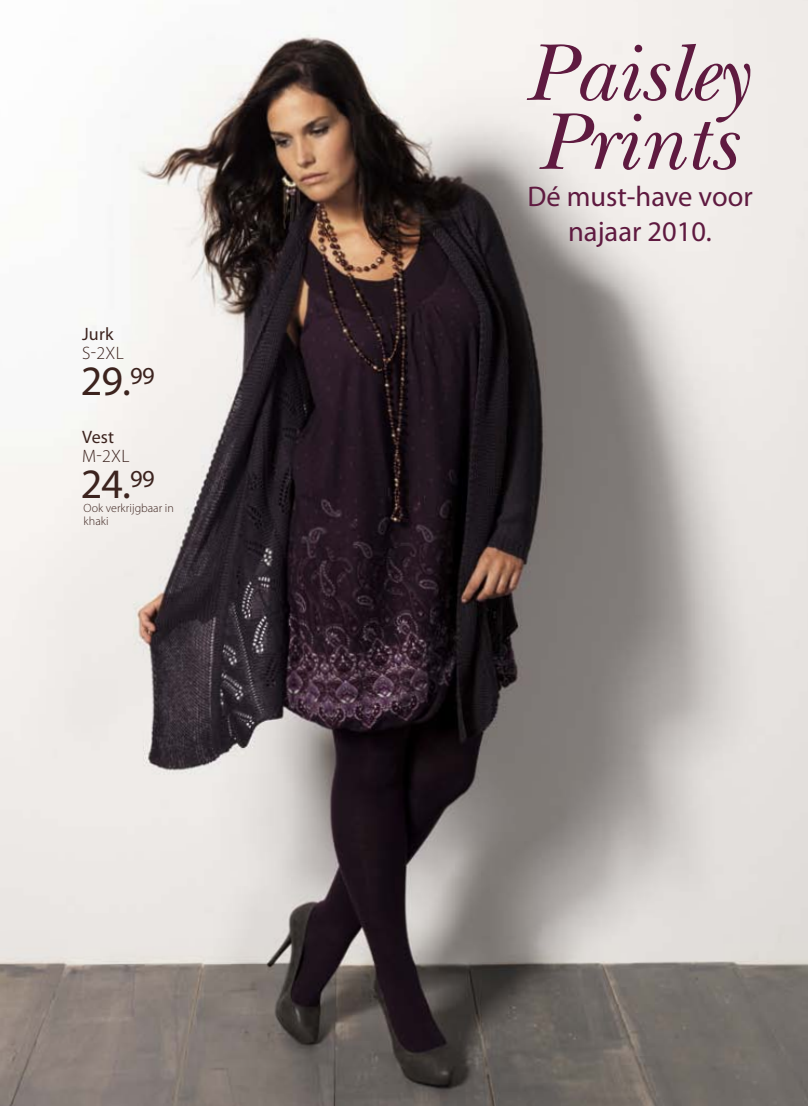
<style>
.page{position:relative;width:808px;height:1106px;background:#fff}
.page>*{position:absolute;margin:0;border:0;box-sizing:border-box;transform-origin:0 0}
.t1{font:italic 84px/69px "New Baskerville Std";color:#5f1a40}
.t2{font:42px "Myriad Pro";color:#3c231e}
.t3{font:28.5px/34.5px "Myriad Pro";color:#5f1a40;text-align:center}
.t4{font:300 18px "Myriad Pro";letter-spacing:.015em;color:#3c231e}
.t5{font:18px "Myriad Pro";color:#3c231e}
.t6{font:300 12px/13.5px "Myriad Pro";color:#3c231e}
</style>
<div class="page">
<img style="left:0;top:0;width:808px;height:1106px">
<div style="left:781px;top:749px;width:27px;height:85px;background:#e3dfdc"></div>
<p class="t5" style="left:82px;top:322px;width:33px">Jurk</p>
<p class="t4" style="left:82px;top:342px;width:43px">S-2XL</p>
<h2 class="t2" style="left:81px;top:355px;width:75px">29.<sup>99</sup></h2>
<p class="t5" style="left:82px;top:425px;width:34px">Vest</p>
<p class="t4" style="left:82px;top:445px;width:49px">M-2XL</p>
<h2 class="t2" style="left:81px;top:458px;width:75px">24.<sup>99</sup></h2>
<p class="t6" style="left:84px;top:501px;width:92px">Ook verkrijgbaar in khaki</p>
<h1 class="t1" style="left:525px;top:39px;width:225px">Paisley<br>Prints</h1>
<p class="t3" style="left:527px;top:179px;width:227px">Dé must-have voor najaar 2010.</p>
</div>
